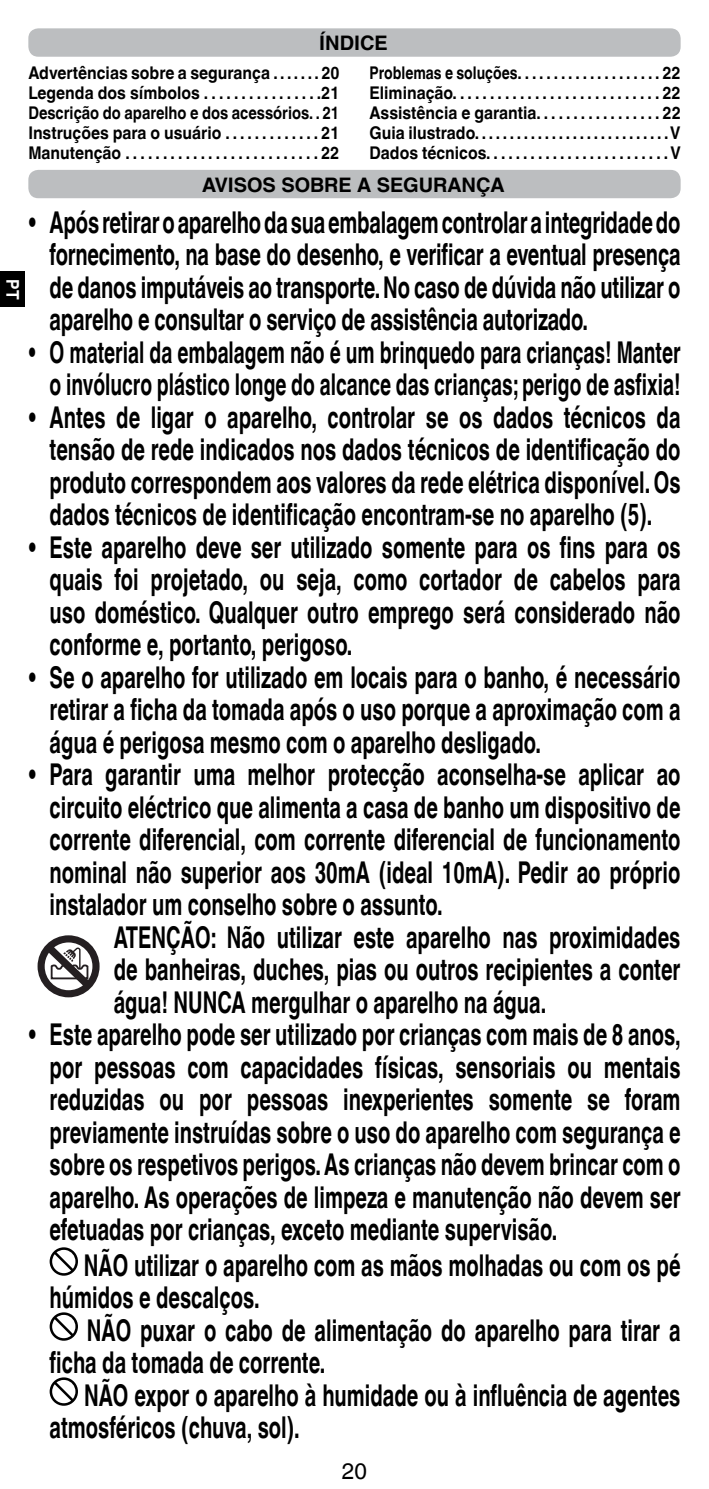
<style>
.page{position:relative;width:709px;height:1489px;background:#fff}
.page>*{position:absolute;margin:0;border:0;box-sizing:border-box;transform-origin:0 0}
.t1{font:700 30px/32.5px "Helvetica World";color:#000;text-align:justify;scale:.67 1}
.t2{font:700 30px/32.5px "Helvetica World";color:#000;text-align:right;scale:.64 1}
.t3{font:22.5px "Helvetica World";color:#000}
.t4{font:700 20px "Helvetica World";color:#000}
.t5{font:700 17.5px/20px "Helvetica World";color:#000;text-align:justify;scale:.8 1}
.t6{font:700 17.5px/20px "Helvetica World";color:#000;text-align:justify;scale:.9 1}
.t7{font:700 17.5px "Helvetica World";color:#fff;scale:.9 1}
</style>
<div class="page">
<div style="left:28px;top:28px;width:652px;height:29px;background:#bcbec0;border-radius:10px"></div>
<div style="left:28px;top:170px;width:652px;height:28px;background:#bcbec0;border-radius:10px"></div>
<svg style="left:50px;top:1247px;width:28px;height:28px"></svg>
<svg style="left:50px;top:1312px;width:28px;height:28px"></svg>
<svg style="left:50px;top:1377px;width:28px;height:28px"></svg>
<div style="left:0;top:271px;width:24px;height:36px;background:#000"></div>
<svg style="left:38px;top:935px;width:62px;height:62px"></svg>
<p class="t7" style="left:23px;top:279px;width:24px;rotate:90deg">PT</p>
<p class="t4" style="left:319px;top:32px;width:70px">ÍNDICE</p>
<p class="t6" style="left:28px;top:63px;width:347px">Advertências sobre a segurança . . . . . . . 20<br>Legenda dos símbolos . . . . . . . . . . . . . . . .21<br>Descrição do aparelho e dos acessórios. . 21<br>Instruções para o usuário . . . . . . . . . . . . . 21<br>Manutenção . . . . . . . . . . . . . . . . . . . . . . . . . . 22</p>
<p class="t5" style="left:369px;top:63px;width:390px">Problemas e soluções. . . . . . . . . . . . . . . . . . . . 22<br>Eliminação. . . . . . . . . . . . . . . . . . . . . . . . . . . . 22<br>Assistência e garantia. . . . . . . . . . . . . . . . . 22<br>Guia ilustrado. . . . . . . . . . . . . . . . . . . . . . . . . . . . V Dados técnicos. . . . . . . . . . . . . . . . . . . . . . . . . V</p>
<p class="t4" style="left:202px;top:173px;width:304px">AVISOS SOBRE A SEGURANÇA</p>
<p class="t1" style="left:50px;top:206px;width:943px;text-indent:-21px">• Após retirar o aparelho da sua embalagem controlar a integridade do fornecimento, na base do desenho, e verificar a eventual presença de danos imputáveis ao transporte. No caso de dúvida não utilizar o aparelho e consultar o serviço de assistência autorizado.</p>
<p class="t2" style="left:28px;top:336px;width:1020px">• O material da embalagem não é um brinquedo para crianças! Manter o invólucro plástico longe do alcance das crianças; perigo de asfixia!</p>
<p class="t1" style="left:50px;top:401px;width:943px;text-indent:-21px">• Antes de ligar o aparelho, controlar se os dados técnicos da tensão de rede indicados nos dados técnicos de identificação do produto correspondem aos valores da rede elétrica disponível. Os dados técnicos de identificação encontram-se no aparelho (5).</p>
<p class="t1" style="left:50px;top:531px;width:943px;text-indent:-21px">• Este aparelho deve ser utilizado somente para os fins para os quais foi projetado, ou seja, como cortador de cabelos para uso doméstico. Qualquer outro emprego será considerado não conforme e, portanto, perigoso.</p>
<p class="t1" style="left:50px;top:661px;width:943px;text-indent:-21px">• Se o aparelho for utilizado em locais para o banho, é necessário retirar a ficha da tomada após o uso porque a aproximação com a água é perigosa mesmo com o aparelho desligado.</p>
<p class="t1" style="left:50px;top:758px;width:943px;text-indent:-21px">• Para garantir uma melhor protecção aconselha-se aplicar ao circuito eléctrico que alimenta a casa de banho um dispositivo de corrente diferencial, com corrente diferencial de funcionamento nominal não superior aos 30mA (ideal 10mA). Pedir ao próprio instalador um conselho sobre o assunto.</p>
<p class="t1" style="left:114px;top:921px;width:847px">ATENÇÃO: Não utilizar este aparelho nas proximidades de banheiras, duches, pias ou outros recipientes a conter água! NUNCA mergulhar o aparelho na água.</p>
<p class="t1" style="left:50px;top:1018px;width:943px;text-indent:-21px">• Este aparelho pode ser utilizado por crianças com mais de 8 anos, por pessoas com capacidades físicas, sensoriais ou mentais reduzidas ou por pessoas inexperientes somente se foram previamente instruídas sobre o uso do aparelho com segurança e sobre os respetivos perigos. As crianças não devem brincar com o aparelho. As operações de limpeza e manutenção não devem ser efetuadas por crianças, exceto mediante supervisão.</p>
<p class="t1" style="left:50px;top:1248px;width:943px;text-indent:34px">NÃO utilizar o aparelho com as mãos molhadas ou com os pé húmidos e descalços.</p>
<p class="t1" style="left:50px;top:1313px;width:943px;text-indent:37px">NÃO puxar o cabo de alimentação do aparelho para tirar a ficha da tomada de corrente.</p>
<p class="t1" style="left:50px;top:1378px;width:943px;text-indent:34px">NÃO expor o aparelho à humidade ou à influência de agentes atmosféricos (chuva, sol).</p>
<p class="t3" style="left:342px;top:1458px;width:27px">20</p>
</div>
